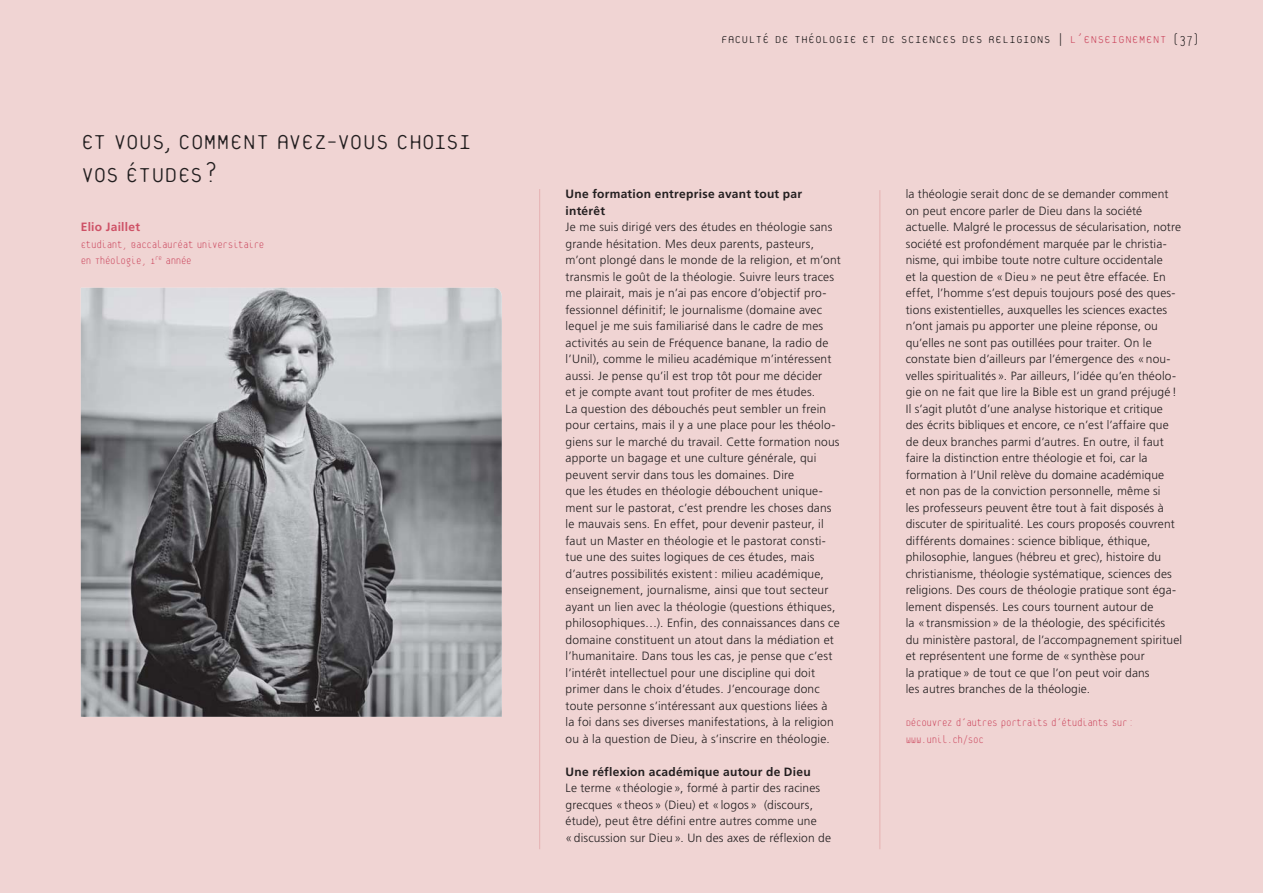
<style>
.page{position:relative;width:1263px;height:893px;background:#f0d4d3}
.page>*{position:absolute;margin:0;border:0;box-sizing:border-box;transform-origin:0 0}
.t1{font:100 30px/33px "Platelet";letter-spacing:-.035em;color:#231f20}
.t2{font:100 15px "Platelet";color:#231f20}
.t3{font:300 12px/16.5px "Frutiger LT Std";letter-spacing:.015em;color:#231f20}
.t4{font:100 12px/16.5px "Platelet";letter-spacing:-.03em;color:#ce5166}
.t5{font:700 12px/16.5px "Frutiger LT Std";letter-spacing:.025em;color:#231f20}
.t6{font:700 12px "Frutiger LT Std";letter-spacing:.02em;color:#ce5166}
.s1{color:#ce5166}
</style>
<div class="page">
<hr style="left:879px;top:190px;width:1px;height:659px;background:#e6b1b2">
<img style="left:81px;top:288px;width:421px;height:429px">
<hr style="left:539px;top:189px;width:1px;height:660px;background:#e6b1b2">
<h1 class="t1" style="left:81px;top:125px;width:393px">ET VOUS, COMMENT AVEZ-VOUS CHOISI<br>VOS ÉTUDES ?</h1>
<p class="t6" style="left:81px;top:221px;width:61px">Elio Jaillet</p>
<p class="t4" style="left:81px;top:236px;width:185px">Etudiant, Baccalauréat universitaire en Théologie, 1<sup>re</sup> année</p>
<p class="t2" style="left:721px;top:32px;width:481px">FACULTÉ DE THÉOLOGIE ET DE SCIENCES DES RELIGIONS | <span class="s1">L’ENSEIGNEMENT</span> (37)</p>
<p class="t5" style="left:566px;top:186px;width:238px">Une formation entreprise avant tout par intérêt</p>
<p class="t3" style="left:566px;top:219px;width:277px">Je me suis dirigé vers des études en théologie sans grande hésitation. Mes deux parents, pasteurs, m’ont plongé dans le monde de la religion, et m’ont transmis le goût de la théologie. Suivre leurs traces me plairait, mais je n’ai pas encore d’objectif pro&shy;fessionnel définitif; le journalisme (domaine avec lequel je me suis familiarisé dans le cadre de mes activités au sein de Fréquence banane, la radio de l’Unil), comme le milieu académique m’intéressent aussi. Je pense qu’il est trop tôt pour me décider<br>et je compte avant tout profiter de mes études.<br>La question des débouchés peut sembler un frein pour certains, mais il y a une place pour les théolo&shy;giens sur le marché du travail. Cette formation nous apporte un bagage et une culture générale, qui peuvent servir dans tous les domaines. Dire<br>que les études en théologie débouchent unique&shy;ment sur le pastorat, c’est prendre les choses dans le mauvais sens. En effet, pour devenir pasteur, il faut un Master en théologie et le pastorat consti&shy;tue une des suites logiques de ces études, mais d’autres possibilités existent : milieu académique, enseignement, journalisme, ainsi que tout secteur ayant un lien avec la théologie (questions éthiques, philosophiques…). Enfin, des connaissances dans ce domaine constituent un atout dans la médiation et l’humanitaire. Dans tous les cas, je pense que c’est l’intérêt intellectuel pour une discipline qui doit primer dans le choix d’études. J’encourage donc toute personne s’intéressant aux questions liées à<br>la foi dans ses diverses manifestations, à la religion ou à la question de Dieu, à s’inscrire en théologie.</p>
<p class="t5" style="left:566px;top:764px;width:247px">Une réflexion académique autour de Dieu</p>
<p class="t3" style="left:566px;top:780px;width:267px">Le terme « théologie », formé à partir des racines grecques « theos » (Dieu) et « logos » (discours, étude), peut être défini entre autres comme une<br>« discussion sur Dieu ». Un des axes de réflexion de</p>
<p class="t3" style="left:906px;top:186px;width:278px">la théologie serait donc de se demander comment on peut encore parler de Dieu dans la société actuelle. Malgré le processus de sécularisation, notre société est profondément marquée par le christia&shy;nisme, qui imbibe toute notre culture occidentale<br>et la question de « Dieu » ne peut être effacée. En effet, l’homme s’est depuis toujours posé des ques&shy;tions existentielles, auxquelles les sciences exactes n’ont jamais pu apporter une pleine réponse, ou qu’elles ne sont pas outillées pour traiter. On le constate bien d’ailleurs par l’émergence des « nou&shy;velles spiritualités ». Par ailleurs, l’idée qu’en théolo&shy;gie on ne fait que lire la Bible est un grand préjugé !<br>Il s’agit plutôt d’une analyse historique et critique des écrits bibliques et encore, ce n’est l’affaire que de deux branches parmi d’autres. En outre, il faut faire la distinction entre théologie et foi, car la formation à l’Unil relève du domaine académique<br>et non pas de la conviction personnelle, même si<br>les professeurs peuvent être tout à fait disposés à discuter de spiritualité. Les cours proposés couvrent différents domaines : science biblique, éthique, philosophie, langues (hébreu et grec), histoire du christianisme, théologie systématique, sciences des religions. Des cours de théologie pratique sont éga&shy;lement dispensés. Les cours tournent autour de<br>la « transmission » de la théologie, des spécificités<br>du ministère pastoral, de l’accompagnement spirituel et représentent une forme de « synthèse pour<br>la pratique » de tout ce que l’on peut voir dans<br>les autres branches de la théologie.</p>
<p class="t4" style="left:906px;top:715px;width:230px">Découvrez d’autres portraits d’étudiants sur : www.unil.ch/soc</p>
</div>
